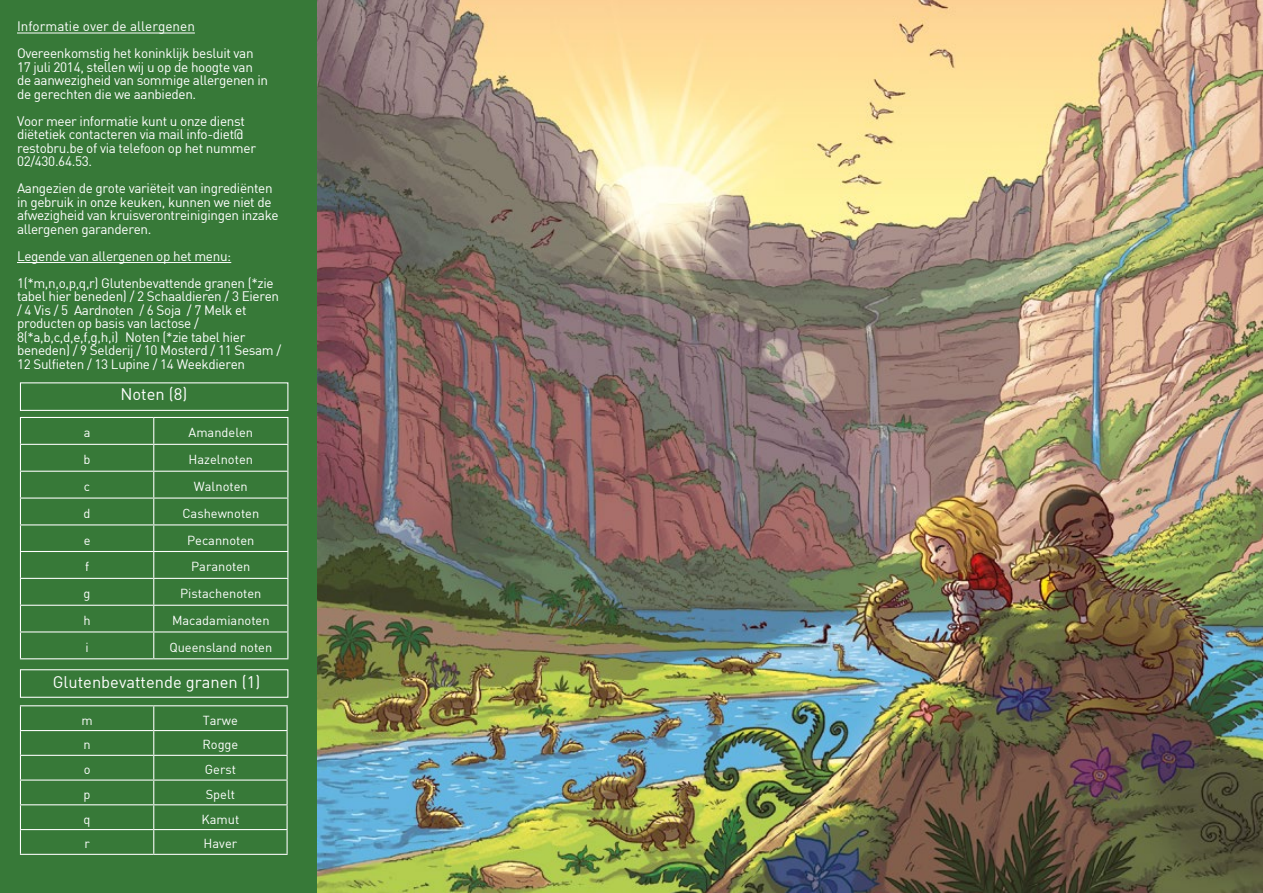
<style>
.page{position:relative;width:1263px;height:893px;background:#fff}
.page>*{position:absolute;margin:0;border:0;box-sizing:border-box;transform-origin:0 0}
.t1{font:16.5px "DIN";color:#fff}
.t2{font:13.5px/13.5px "DIN";letter-spacing:-.025em;color:#fff}
.t3{font:12.9px "DIN";color:#fff}
</style>
<div class="page">
<div style="left:0;top:0;width:317px;height:893px;background:#377938"></div>
<svg style="left:21px;top:418px;width:266px;height:240px"></svg>
<hr style="left:20px;top:417px;width:134px;height:1px;background:#fff">
<hr style="left:154px;top:417px;width:134px;height:1px;background:#fff">
<hr style="left:20px;top:444px;width:134px;height:1px;background:#fff">
<hr style="left:154px;top:444px;width:134px;height:1px;background:#fff">
<hr style="left:20px;top:471px;width:134px;height:1px;background:#fff">
<hr style="left:154px;top:471px;width:134px;height:1px;background:#fff">
<hr style="left:20px;top:497px;width:134px;height:2px;background:#fff">
<hr style="left:154px;top:497px;width:134px;height:2px;background:#fff">
<hr style="left:20px;top:524px;width:134px;height:1px;background:#fff">
<hr style="left:154px;top:524px;width:134px;height:1px;background:#fff">
<hr style="left:20px;top:551px;width:134px;height:1px;background:#fff">
<hr style="left:154px;top:551px;width:134px;height:1px;background:#fff">
<hr style="left:20px;top:578px;width:134px;height:1px;background:#fff">
<hr style="left:154px;top:578px;width:134px;height:1px;background:#fff">
<hr style="left:20px;top:605px;width:134px;height:1px;background:#fff">
<hr style="left:154px;top:605px;width:134px;height:1px;background:#fff">
<hr style="left:20px;top:631px;width:134px;height:1px;background:#fff">
<svg style="left:20px;top:418px;width:1px;height:240px"></svg>
<hr style="left:154px;top:631px;width:134px;height:1px;background:#fff">
<svg style="left:153px;top:418px;width:1px;height:240px"></svg>
<svg style="left:287px;top:418px;width:1px;height:240px"></svg>
<hr style="left:20px;top:658px;width:134px;height:1px;background:#fff">
<hr style="left:154px;top:658px;width:134px;height:1px;background:#fff">
<hr style="left:20px;top:705px;width:134px;height:1px;background:#fff">
<hr style="left:154px;top:705px;width:134px;height:1px;background:#fff">
<svg style="left:20px;top:706px;width:268px;height:148px"></svg>
<hr style="left:20px;top:854px;width:134px;height:1px;background:#fff">
<hr style="left:154px;top:854px;width:134px;height:1px;background:#fff">
<div style="left:20px;top:382px;width:268px;height:29px;background:#377938;border:1px solid #fff"></div>
<div style="left:20px;top:669px;width:268px;height:29px;background:#377938;border:1px solid #fff"></div>
<hr style="left:17px;top:33px;width:178px;height:1px;background:#fff">
<hr style="left:17px;top:262px;width:214px;height:1px;background:#fff">
<img style="left:317px;top:0;width:946px;height:893px">
<p class="t2" style="left:17px;top:12px;width:238px;line-height:27px">Informatie over de allergenen<br>Overeenkomstig het koninklijk besluit van</p>
<p class="t2" style="left:17px;top:60px;width:252px">17 juli 2014, stellen wij u op de hoogte van de aanwezigheid van sommige allergenen in de gerechten die we aanbieden.</p>
<p class="t2" style="left:17px;top:114px;width:240px">Voor meer informatie kunt u onze dienst diëtetiek contacteren via mail info-diet@ restobru.be of via telefoon op het nummer 02/430.64.53.</p>
<p class="t2" style="left:17px;top:181px;width:263px">Aangezien de grote variëteit van ingrediënten in gebruik in onze keuken, kunnen we niet de afwezigheid van kruisverontreinigingen inzake allergenen garanderen.</p>
<p class="t2" style="left:17px;top:242px;width:258px;line-height:27px">Legende van allergenen op het menu:<br>1(*m,n,o,p,q,r) Glutenbevattende granen (*zie</p>
<p class="t2" style="left:17px;top:289px;width:266px">tabel hier beneden) / 2 Schaaldieren / 3 Eieren / 4 Vis / 5 Aardnoten / 6 Soja / 7 Melk et producten op basis van lactose / 8(*a,b,c,d,e,f,g,h,i) Noten (*zie tabel hier beneden) / 9 Selderij / 10 Mosterd / 11 Sesam / 12 Sulfieten / 13 Lupine / 14 Weekdieren</p>
<p class="t1" style="left:120px;top:383px;width:68px">Noten (8)</p>
<p class="t3" style="left:84px;top:424px;width:8px">a</p>
<p class="t3" style="left:188px;top:424px;width:66px">Amandelen</p>
<p class="t3" style="left:84px;top:451px;width:8px">b</p>
<p class="t3" style="left:189px;top:451px;width:66px">Hazelnoten</p>
<p class="t3" style="left:84px;top:478px;width:8px">c</p>
<p class="t3" style="left:194px;top:478px;width:55px">Walnoten</p>
<p class="t3" style="left:84px;top:505px;width:8px">d</p>
<p class="t3" style="left:182px;top:505px;width:78px">Cashewnoten</p>
<p class="t3" style="left:84px;top:532px;width:8px">e</p>
<p class="t3" style="left:187px;top:532px;width:69px">Pecannoten</p>
<p class="t3" style="left:85px;top:559px;width:6px">f</p>
<p class="t3" style="left:191px;top:559px;width:61px">Paranoten</p>
<p class="t3" style="left:84px;top:585px;width:8px">g</p>
<p class="t3" style="left:180px;top:585px;width:83px">Pistachenoten</p>
<p class="t3" style="left:84px;top:612px;width:9px">h</p>
<p class="t3" style="left:172px;top:612px;width:99px">Macadamianoten</p>
<p class="t3" style="left:85px;top:639px;width:5px">i</p>
<p class="t3" style="left:169px;top:639px;width:104px">Queensland noten</p>
<p class="t1" style="left:53px;top:671px;width:209px">Glutenbevattende granen (1)</p>
<p class="t3" style="left:81px;top:712px;width:13px">m</p>
<p class="t3" style="left:203px;top:712px;width:37px">Tarwe</p>
<p class="t3" style="left:84px;top:736px;width:9px">n</p>
<p class="t3" style="left:202px;top:736px;width:37px">Rogge</p>
<p class="t3" style="left:84px;top:761px;width:8px">o</p>
<p class="t3" style="left:205px;top:761px;width:33px">Gerst</p>
<p class="t3" style="left:84px;top:786px;width:8px">p</p>
<p class="t3" style="left:206px;top:786px;width:31px">Spelt</p>
<p class="t3" style="left:84px;top:811px;width:8px">q</p>
<p class="t3" style="left:202px;top:811px;width:39px">Kamut</p>
<p class="t3" style="left:84px;top:836px;width:7px">r</p>
<p class="t3" style="left:204px;top:836px;width:35px">Haver</p>
</div>
